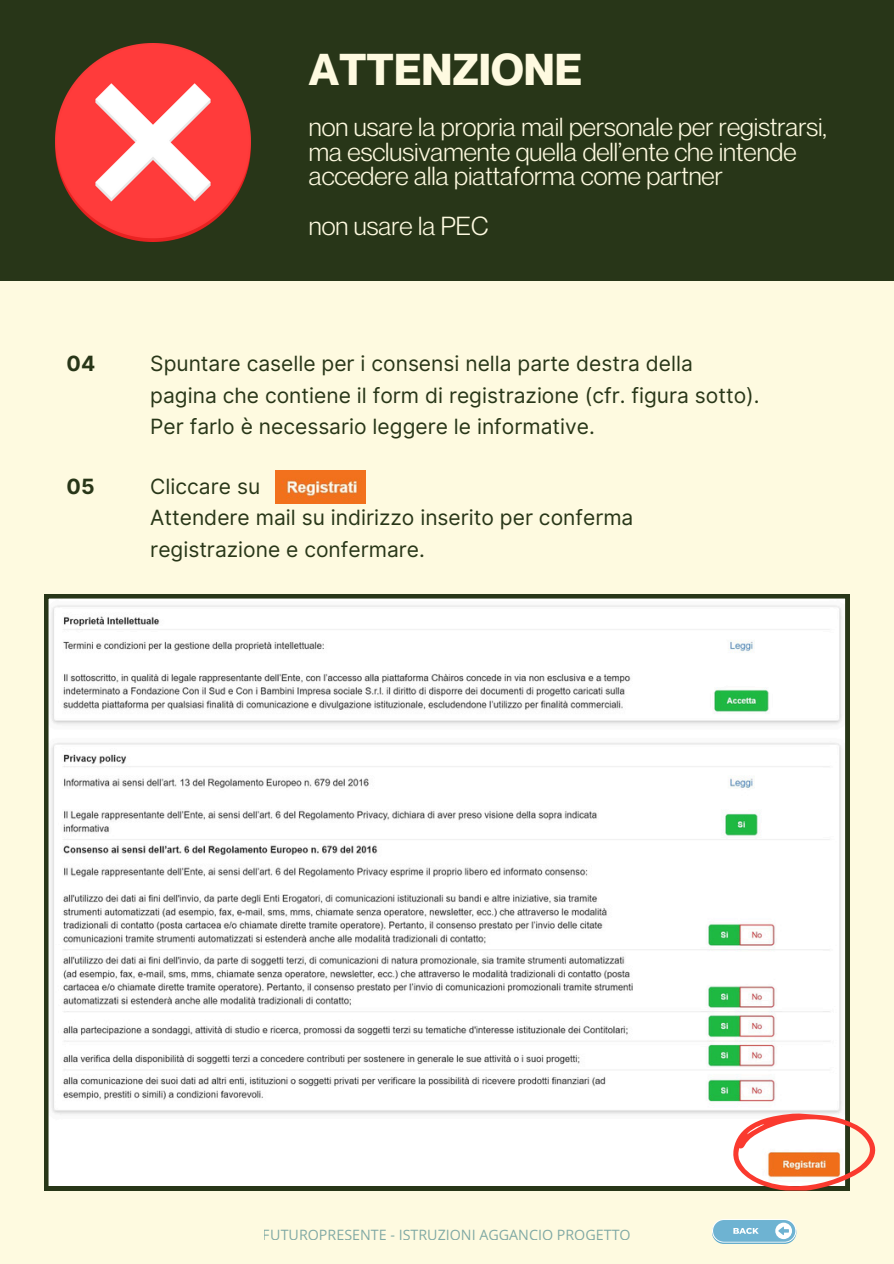
<style>
.page{position:relative;width:894px;height:1264px;background:#fff}
.page>*{position:absolute;margin:0;border:0;box-sizing:border-box;transform-origin:0 0}
.t1{font:700 43.5px "Neue Montreal";color:#fefae0}
.t2{font:25.5px/24.8px "Neue Montreal";color:#fefae0}
.t3{font:21px/31.5px "Inter";color:#283618}
.t4{font:700 21px "Inter";color:#283618}
.t5{font:14.25px "Open Sans";color:#025868}
</style>
<div class="page">
<div style="left:0;top:0;width:893px;height:1263px;background:#fefae0"></div>
<div style="left:0;top:0;width:893px;height:281px;background:#283618"></div>
<img style="left:56px;top:44px;width:194px;height:198px">
<svg style="left:44px;top:594px;width:804px;height:596px"></svg>
<svg style="left:731px;top:1112px;width:145px;height:78px"></svg>
<img style="left:275px;top:470px;width:90px;height:33px">
<svg style="left:711px;top:1220px;width:85px;height:23px"></svg>
<svg style="left:711px;top:1219px;width:85px;height:23px"></svg>
<div style="left:712px;top:1219px;width:83px;height:22px;background:#6eb3d2;border-radius:11px"></div>
<svg style="left:733px;top:1227px;width:25px;height:6px"></svg>
<svg style="left:775px;top:1222px;width:16px;height:16px"></svg>
<h3 class="t4" style="left:67px;top:351px;width:30px">04</h3>
<p class="t4" style="left:67px;top:473px;width:29px">05</p>
<p class="t1" style="left:309px;top:43px;width:275px">ATTENZIONE</p>
<h3 class="t2" style="left:309px;top:114px;width:519px">non usare la propria mail personale per registrarsi, ma esclusivamente quella dell’ente che intende accedere alla piattaforma come partner</h3>
<p class="t2" style="left:309px;top:213px;width:181px">non usare la PEC</p>
<p class="t3" style="left:150px;top:348px;width:610px">Spuntare caselle per i consensi nella parte destra della pagina che contiene il form di registrazione (cfr. figura sotto).<br>Per farlo è necessario leggere le informative.</p>
<h2 class="t3" style="left:150px;top:470px;width:484px">Cliccare su<br>Attendere mail su indirizzo inserito per conferma registrazione e confermare.</h2>
<p class="t5" style="left:263px;top:1224px;width:369px">FUTUROPRESENTE - ISTRUZIONI AGGANCIO PROGETTO</p>
</div>
